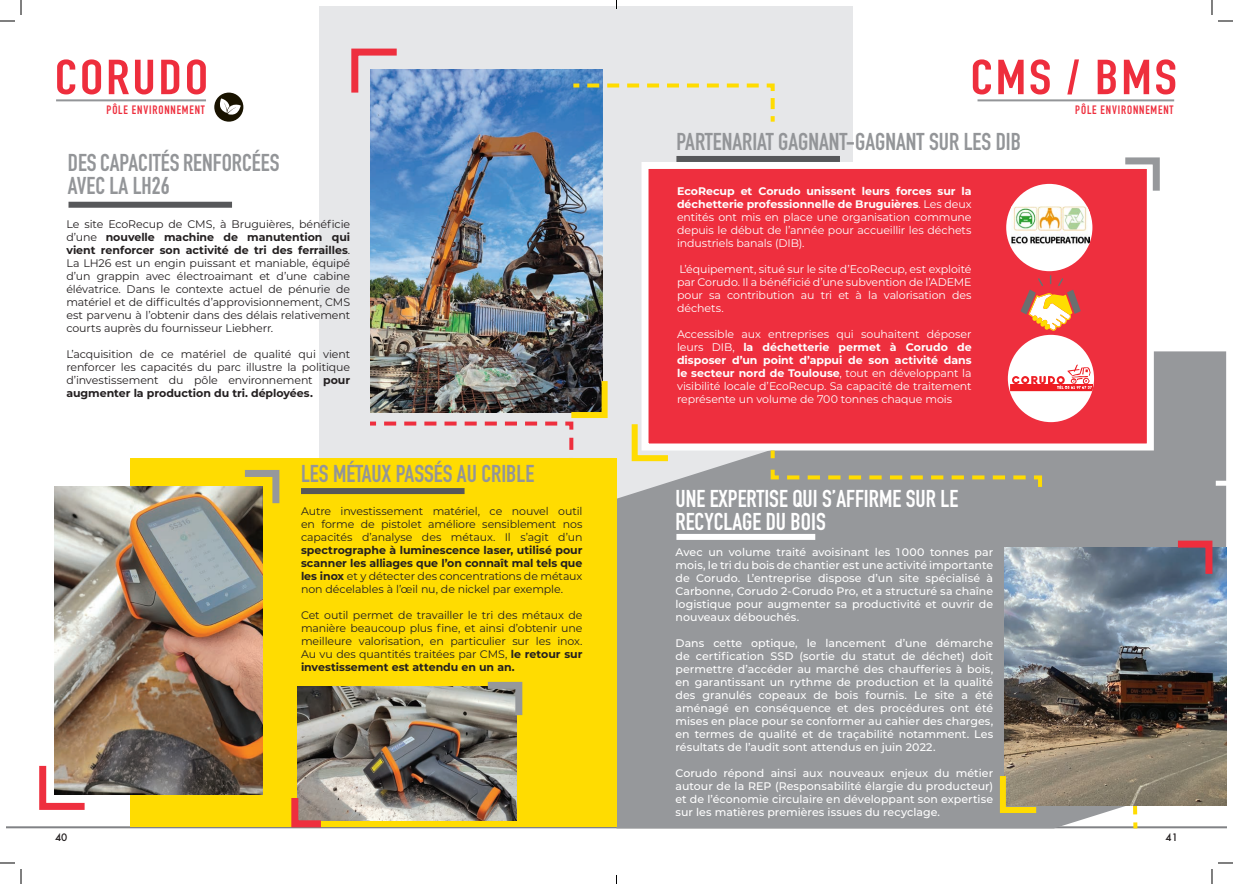
<style>
.page{position:relative;width:1233px;height:884px;background:#fff}
.page>*{position:absolute;margin:0;border:0;box-sizing:border-box;transform-origin:0 0}
.List_Paragraph{font:700 48.4px "DIN Condensed";letter-spacing:.05em;color:#ee2e3d;scale:1.14 1}
.List_Paragraph-2{font:700 24px/23px "DIN Condensed";color:#939598}
.List_Paragraph-3{font:700 24px/23px "DIN Condensed";color:#fff}
.List_Paragraph-4{font:700 12px "DIN Condensed";letter-spacing:.07em;color:#ee2e3d}
._16_pt_Highlights_te{font:11px/13px "Montserrat";letter-spacing:-.01em;color:#231f20;text-align:justify}
.Corps_de_texte{font:500 11px/13px "Montserrat";letter-spacing:.005em;color:#fff;text-align:justify}
._16_pt_Highlights_te-2{font:11px/13px "Montserrat";letter-spacing:-.01em;color:#fff;text-align:justify}
.numéro_de_page{font:500 10px "Futura";color:#231f20}
.s1{font-weight:700}
</style>
<div class="page">
<hr style="left:7px;top:826px;width:1219px;height:2px;background:#808285">
<hr style="left:56px;top:99px;width:150px;height:2px;background:#939598">
<div style="left:214px;top:93px;width:29px;height:29px;background:#191300;border-radius:50%"></div>
<svg style="left:220px;top:98px;width:21px;height:17px"></svg>
<hr style="left:977px;top:99px;width:197px;height:2px;background:#939598">
<div style="left:319px;top:7px;width:533px;height:752px;background:#e6e7e9"></div>
<div style="left:616px;top:351px;width:610px;height:477px;background:#96989b"></div>
<div style="left:68px;top:202px;width:164px;height:6px;background:#57585a"></div>
<div style="left:676px;top:534px;width:139px;height:6px;background:#fff"></div>
<img style="left:370px;top:69px;width:232px;height:343px">
<svg style="left:351px;top:48px;width:53px;height:52px"></svg>
<img style="left:384px;top:375px;width:224px;height:43px">
<svg style="left:370px;top:421px;width:204px;height:29px"></svg>
<div style="left:130px;top:458px;width:486px;height:368px;background:#ffdc01"></div>
<div style="left:301px;top:488px;width:163px;height:6px;background:#57585a"></div>
<img style="left:55px;top:487px;width:208px;height:307px">
<img style="left:298px;top:686px;width:218px;height:135px">
<svg style="left:39px;top:759px;width:53px;height:51px"></svg>
<svg style="left:288px;top:791px;width:40px;height:38px;background:#bc8466"></svg>
<svg style="left:238px;top:470px;width:42px;height:40px"></svg>
<svg style="left:481px;top:681px;width:42px;height:41px;background:#a7a48f"></svg>
<svg style="left:569px;top:81px;width:206px;height:45px"></svg>
<div style="left:641px;top:162px;width:512px;height:288px;background:#ee2f3e;border:7px solid #fff"></div>
<div style="left:676px;top:156px;width:164px;height:6px;background:#57585a"></div>
<svg style="left:768px;top:446px;width:276px;height:45px;background:#a7a69b"></svg>
<svg style="left:628px;top:418px;width:46px;height:46px"></svg>
<svg style="left:1118px;top:157px;width:42px;height:41px"></svg>
<svg style="left:1210px;top:478px;width:16px;height:37px"></svg>
<img style="left:1004px;top:547px;width:222px;height:258px">
<svg style="left:1171px;top:537px;width:45px;height:44px;background:#775e71"></svg>
<svg style="left:997px;top:688px;width:142px;height:141px;background:#897d6a"></svg>
<svg style="left:1020px;top:275px;width:60px;height:56px"></svg>
<div style="left:1006px;top:184px;width:86px;height:87px;background:#fff;border-radius:50%"></div>
<img style="left:1011px;top:206px;width:79px;height:39px">
<div style="left:1007px;top:335px;width:87px;height:87px;background:#fff;border-radius:50%"></div>
<div style="left:1010px;top:384px;width:83px;height:7px;background:#ee1d23"></div>
<svg style="left:1012px;top:364px;width:80px;height:25px"></svg>
<svg style="left:1218px;top:20px;width:15px;height:2px"></svg>
<svg style="left:1218px;top:862px;width:15px;height:2px"></svg>
<svg style="left:0;top:0;width:22px;height:22px"></svg>
<svg style="left:0;top:862px;width:22px;height:22px"></svg>
<svg style="left:1211px;top:0;width:1px;height:15px"></svg>
<svg style="left:1211px;top:869px;width:1px;height:15px"></svg>
<p class="List_Paragraph" style="left:55px;top:45px;width:136px">CORUDO</p>
<p class="List_Paragraph-4" style="left:107px;top:102px;width:100px">PÔLE ENVIRONNEMENT</p>
<p class="List_Paragraph-2" style="left:68px;top:151px;width:213px">DES CAPACITÉS RENFORCÉES<br>AVEC LA LH26</p>
<p class="_16_pt_Highlights_te" style="left:66px;top:217px;width:285px">Le site EcoRecup de CMS, à Bruguières, bénéficie d’une <span class="s1">nouvelle machine de manutention qui vient renforcer son activité de tri des ferrailles</span>.<br>La LH26 est un engin puissant et maniable, équipé d’un grappin avec électroaimant et d’une cabine élévatrice. Dans le contexte actuel de pénurie de matériel et de difficultés d’approvisionnement, CMS est parvenu à l’obtenir dans des délais relativement courts auprès du fournisseur Liebherr.</p>
<p class="_16_pt_Highlights_te" style="left:66px;top:347px;width:285px">L’acquisition de ce matériel de qualité qui vient renforcer les capacités du parc illustre la politique d’investissement du pôle environnement <span class="s1">pour augmenter la production du tri. déployées.</span></p>
<p class="List_Paragraph-2" style="left:301px;top:462px;width:235px">LES MÉTAUX PASSÉS AU CRIBLE</p>
<p class="_16_pt_Highlights_te" style="left:301px;top:504px;width:283px">Autre investissement matériel, ce nouvel outil en forme de pistolet améliore sensiblement nos capacités d’analyse des métaux. Il s’agit d’un <span class="s1">spectrographe à luminescence laser, utilisé pour scanner les alliages que l’on connaît mal tels que les inox</span> et y détecter des concentrations de métaux non décelables à l’œil nu, de nickel par exemple.</p>
<p class="_16_pt_Highlights_te" style="left:301px;top:608px;width:283px">Cet outil permet de travailler le tri des métaux de manière beaucoup plus fine, et ainsi d’obtenir une meilleure valorisation, en particulier sur les inox.<br>Au vu des quantités traitées par CMS, <span class="s1">le retour sur investissement est attendu en un an.</span></p>
<p class="List_Paragraph" style="left:970px;top:45px;width:182px">CMS / BMS</p>
<p class="List_Paragraph-4" style="left:1075px;top:102px;width:100px">PÔLE ENVIRONNEMENT</p>
<p class="List_Paragraph-2" style="left:676px;top:130px;width:346px">PARTENARIAT GAGNANT-GAGNANT SUR LES DIB</p>
<p class="_16_pt_Highlights_te-2" style="left:677px;top:184px;width:296px"><span class="s1">EcoRecup et Corudo unissent leurs forces sur la déchetterie professionnelle de Bruguières</span>. Les deux entités ont mis en place une organisation commune depuis le début de l’année pour accueillir les déchets industriels banals (DIB).</p>
<p class="_16_pt_Highlights_te-2" style="left:677px;top:262px;width:296px">L’équipement, situé sur le site d’EcoRecup, est exploité par Corudo. Il a bénéficié d’une subvention de l’ADEME pour sa contribution au tri et à la valorisation des déchets.</p>
<p class="_16_pt_Highlights_te-2" style="left:677px;top:327px;width:296px">Accessible aux entreprises qui souhaitent déposer leurs DIB, <span class="s1">la déchetterie permet à Corudo de disposer d’un point d’appui de son activité dans le secteur nord de Toulouse</span>, tout en développant la visibilité locale d’EcoRecup. Sa capacité de traitement représente un volume de 700 tonnes chaque mois</p>
<p class="List_Paragraph-3" style="left:675px;top:487px;width:284px">UNE EXPERTISE QUI S’AFFIRME SUR LE<br>RECYCLAGE DU BOIS</p>
<p class="Corps_de_texte" style="left:675px;top:545px;width:319px">Avec un volume traité avoisinant les 1 000 tonnes par mois, le tri du bois de chantier est une activité importante de Corudo. L’entreprise dispose d’un site spécialisé à Carbonne, Corudo 2-Corudo Pro, et a structuré sa chaîne logistique pour augmenter sa productivité et ouvrir de nouveaux débouchés.</p>
<p class="Corps_de_texte" style="left:675px;top:636px;width:319px">Dans cette optique, le lancement d’une démarche de certification SSD (sortie du statut de déchet) doit permettre d’accéder au marché des chaufferies à bois, en garantissant un rythme de production et la qualité des granulés copeaux de bois fournis. Le site a été aménagé en conséquence et des procédures ont été mises en place pour se conformer au cahier des charges, en termes de qualité et de traçabilité notamment. Les résultats de l’audit sont attendus en juin 2022.</p>
<p class="Corps_de_texte" style="left:675px;top:766px;width:319px">Corudo répond ainsi aux nouveaux enjeux du métier autour de la REP (Responsabilité élargie du producteur) et de l’économie circulaire en développant son expertise sur les matières premières issues du recyclage.</p>
<p class="numéro_de_page" style="left:55px;top:831px;width:14px">40</p>
<p class="numéro_de_page" style="left:1165px;top:831px;width:14px">41</p>
</div>
